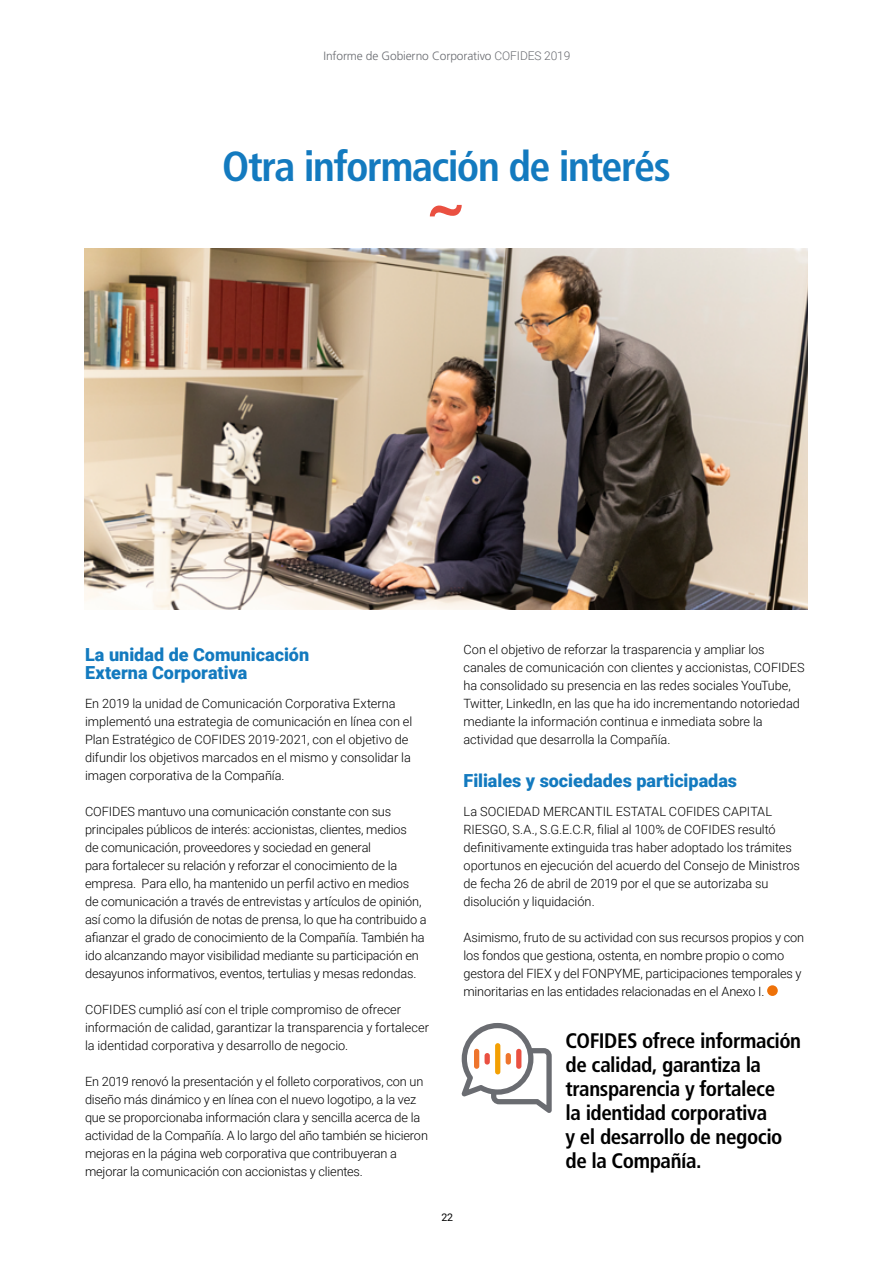
<style>
.page{position:relative;width:893px;height:1263px;background:#fff}
.page>*{position:absolute;margin:0;border:0;box-sizing:border-box;transform-origin:0 0}
.t1{font:700 condensed 42px "Frutiger LT Std";letter-spacing:-.035em;color:#137abf}
.t2{font:700 condensed 21px/24px "Frutiger LT Std";letter-spacing:-.02em;color:#000}
.t3{font:900 18px/18px "Roboto";color:#137abf}
.t4{font:300 12.75px/18px "Roboto";letter-spacing:-.01em;color:#000}
.t5{font:300 12px "Frutiger LT Std";letter-spacing:-.01em;color:#6a6c71}
.t6{font:10.5px "Roboto";color:#000}
.s1{font-family:"Roboto"}
</style>
<div class="page">
<svg style="left:430px;top:205px;width:32px;height:11px"></svg>
<div style="left:767px;top:985px;width:11px;height:11px;background:#ee7108;border-radius:50%"></div>
<svg style="left:461px;top:1023px;width:91px;height:90px"></svg>
<div style="left:495px;top:1043px;width:5px;height:31px;background:#f3a003;border-radius:3px"></div>
<div style="left:506px;top:1053px;width:5px;height:11px;background:#ee752d;border-radius:3px"></div>
<div style="left:485px;top:1053px;width:5px;height:11px;background:#ea5041;border-radius:3px"></div>
<div style="left:516px;top:1049px;width:5px;height:20px;background:#ea5041;border-radius:3px"></div>
<div style="left:474px;top:1049px;width:5px;height:20px;background:#ee752d;border-radius:3px"></div>
<img style="left:85px;top:248px;width:723px;height:361px">
<p class="t5" style="left:324px;top:49px;width:248px">Informe de Gobierno Corporativo <span class="s1">COFIDES 2019</span></p>
<h1 class="t1" style="left:222px;top:142px;width:450px">Otra información de interés</h1>
<h3 class="t3" style="left:85px;top:645px;width:226px">La unidad de Comunicación<br>Externa Corporativa</h3>
<p class="t4" style="left:85px;top:694px;width:329px">En 2019 la unidad de Comunicación Corporativa Externa implementó una estrategia de comunicación en línea con el Plan Estratégico de COFIDES 2019-2021, con el objetivo de difundir los objetivos marcados en el mismo y consolidar la imagen corporativa de la Compañía.</p>
<p class="t4" style="left:85px;top:802px;width:343px">COFIDES mantuvo una comunicación constante con sus principales públicos de interés: accionistas, clientes, medios<br>de comunicación, proveedores y sociedad en general<br>para fortalecer su relación y reforzar el conocimiento de la empresa. Para ello, ha mantenido un perfil activo en medios<br>de comunicación a través de entrevistas y artículos de opinión, así como la difusión de notas de prensa, lo que ha contribuido a afianzar el grado de conocimiento de la Compañía. También ha ido alcanzando mayor visibilidad mediante su participación en desayunos informativos, eventos, tertulias y mesas redondas.</p>
<p class="t4" style="left:85px;top:1000px;width:345px">COFIDES cumplió así con el triple compromiso de ofrecer información de calidad, garantizar la transparencia y fortalecer la identidad corporativa y desarrollo de negocio.</p>
<p class="t4" style="left:85px;top:1072px;width:344px">En 2019 renovó la presentación y el folleto corporativos, con un diseño más dinámico y en línea con el nuevo logotipo, a la vez que se proporcionaba información clara y sencilla acerca de la actividad de la Compañía. A lo largo del año también se hicieron mejoras en la página web corporativa que contribuyeran a mejorar la comunicación con accionistas y clientes.</p>
<p class="t4" style="left:463px;top:640px;width:343px">Con el objetivo de reforzar la trasparencia y ampliar los canales de comunicación con clientes y accionistas, COFIDES ha consolidado su presencia en las redes sociales YouTube, Twitter, LinkedIn, en las que ha ido incrementando notoriedad mediante la información continua e inmediata sobre la actividad que desarrolla la Compañía.</p>
<h3 class="t3" style="left:463px;top:771px;width:275px">Filiales y sociedades participadas</h3>
<p class="t4" style="left:463px;top:802px;width:338px">La SOCIEDAD MERCANTIL ESTATAL COFIDES CAPITAL RIESGO, S.A., S.G.E.C.R, filial al 100% de COFIDES resultó definitivamente extinguida tras haber adoptado los trámites oportunos en ejecución del acuerdo del Consejo de Ministros de fecha 26 de abril de 2019 por el que se autorizaba su disolución y liquidación.</p>
<p class="t4" style="left:463px;top:928px;width:342px">Asimismo, fruto de su actividad con sus recursos propios y con los fondos que gestiona, ostenta, en nombre propio o como gestora del FIEX y del FONPYME, participaciones temporales y minoritarias en las entidades relacionadas en el Anexo I.</p>
<h2 class="t2" style="left:566px;top:1028px;width:237px">COFIDES ofrece información de calidad, garantiza la transparencia y fortalece<br>la identidad corporativa<br>y el desarrollo de negocio de la Compañía.</h2>
<p class="t6" style="left:441px;top:1210px;width:13px">22</p>
</div>
